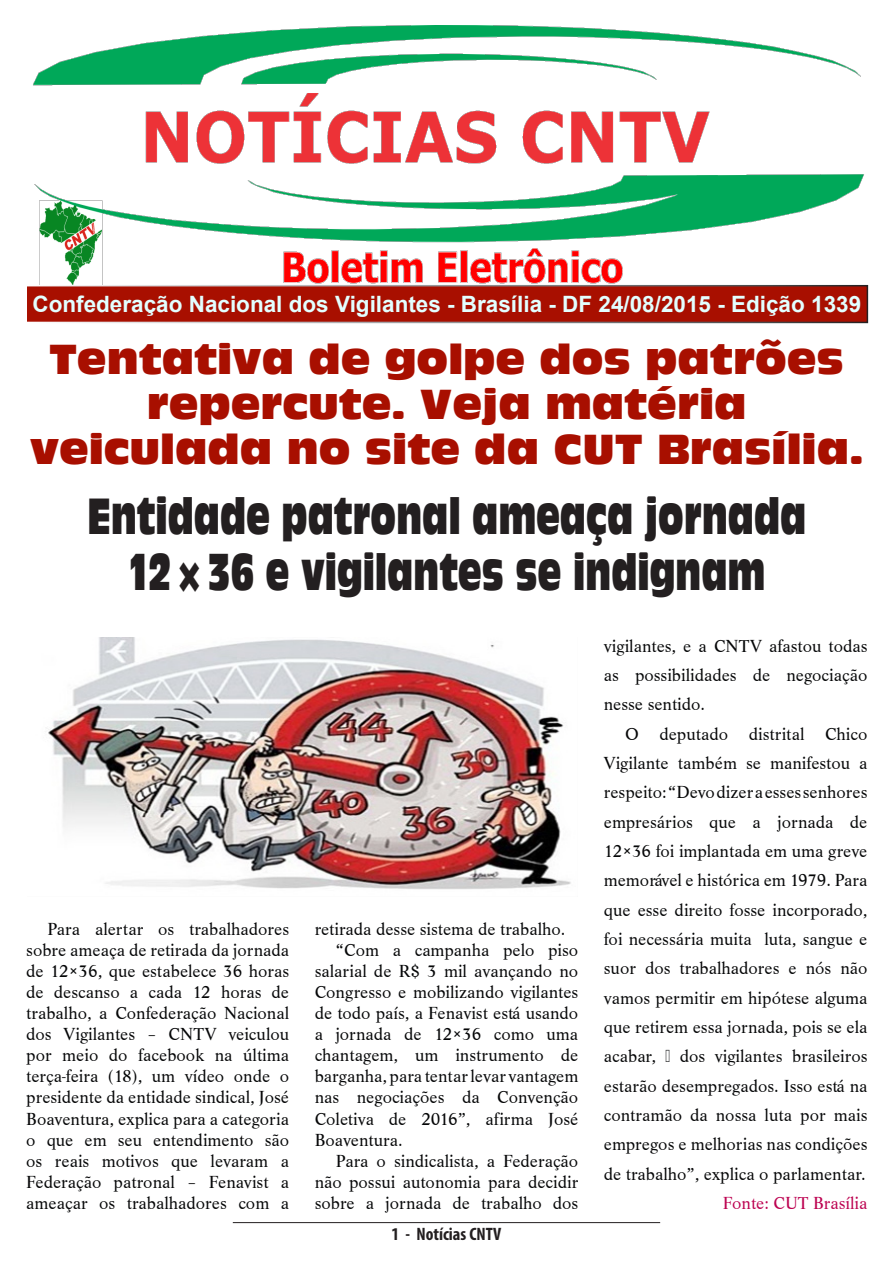
<style>
.page{position:relative;width:893px;height:1263px;background:#fff}
.page>*{position:absolute;margin:0;border:0;box-sizing:border-box;transform-origin:0 0}
.t1{font:47.25px/55.5px "Antique Olive Compact";color:#231f20;text-align:center;scale:.67 1}
.t2{font:39px/45px "Antique Olive Compact";color:#a80f00;text-align:center}
.t3{font:700 22.5px "Arial";color:#e3ffff}
.t4{font:18px/21.1px "Life T";color:#050607;text-align:justify}
.t5{font:18px "Life T";color:#bc0250}
.Rodapé___À_esquerda{font:700 condensed 18px "Myriad Pro";color:#231f20}
</style>
<div class="page">
<hr style="left:233px;top:1222px;width:427px;height:1px;background:#231f20">
<div style="left:26px;top:286px;width:841px;height:36px;background:#a80f00"></div>
<img style="left:33px;top:26px;width:831px;height:259px">
<img style="left:48px;top:637px;width:523px;height:252px">
<p class="t3" style="left:32px;top:289px;width:830px">Confederação Nacional dos Vigilantes - Brasília - DF 24/08/2015 - Edição 1339</p>
<p class="t2" style="left:30px;top:337px;width:835px">Tentativa de golpe dos patrões repercute. Veja matéria veiculada no site da CUT Brasília.</p>
<p class="t1" style="left:88px;top:488px;width:1074px">Entidade patronal ameaça jornada<br>12×36 e vigilantes se indignam</p>
<p class="t4" style="left:26px;top:918px;width:264px;text-indent:21px">Para alertar os trabalhadores sobre ameaça de retirada da jornada de 12×36, que estabelece 36 horas de descanso a cada 12 horas de trabalho, a Confederação Nacional dos Vigilantes – CNTV veiculou por meio do facebook na última terça-feira (18), um vídeo onde o presidente da entidade sindical, José Boaventura, explica para a categoria o que em seu entendimento são os reais motivos que levaram a Federação patronal – Fenavist a ameaçar os trabalhadores com a</p>
<p class="t4" style="left:315px;top:918px;width:252px">retirada desse sistema de trabalho.</p>
<p class="t4" style="left:315px;top:939px;width:265px;text-indent:21px">“Com a campanha pelo piso salarial de R$ 3 mil avançando no Congresso e mobilizando vigilantes de todo país, a Fenavist está usando a jornada de 12×36 como uma chantagem, um instrumento de barganha, para tentar levar vantagem nas negociações da Convenção Coletiva de 2016”, afirma José Boaventura.</p>
<p class="t4" style="left:315px;top:1150px;width:265px;text-indent:21px">Para o sindicalista, a Federação não possui autonomia para decidir sobre a jornada de trabalho dos</p>
<p class="Rodapé___À_esquerda" style="left:392px;top:1223px;width:111px">1 - Notícias CNTV</p>
<p class="t4" style="left:604px;top:631px;width:265px;line-height:29.4px">vigilantes, e a CNTV afastou todas as possibilidades de negociação nesse sentido.</p>
<p class="t4" style="left:604px;top:719px;width:265px;line-height:29.4px;text-indent:21px">O deputado distrital Chico Vigilante também se manifestou a respeito: “Devo dizer a esses senhores empresários que a jornada de 12×36 foi implantada em uma greve memorável e histórica em 1979. Para que esse direito fosse incorporado, foi necessária muita luta, sangue e suor dos trabalhadores e nós não vamos permitir em hipótese alguma que retirem essa jornada, pois se ela acabar, ⅓ dos vigilantes brasileiros estarão desempregados. Isso está na contramão da nossa luta por mais empregos e melhorias nas condições de trabalho”, explica o parlamentar.</p>
<p class="t5" style="left:723px;top:1192px;width:146px">Fonte: CUT Brasília</p>
</div>
